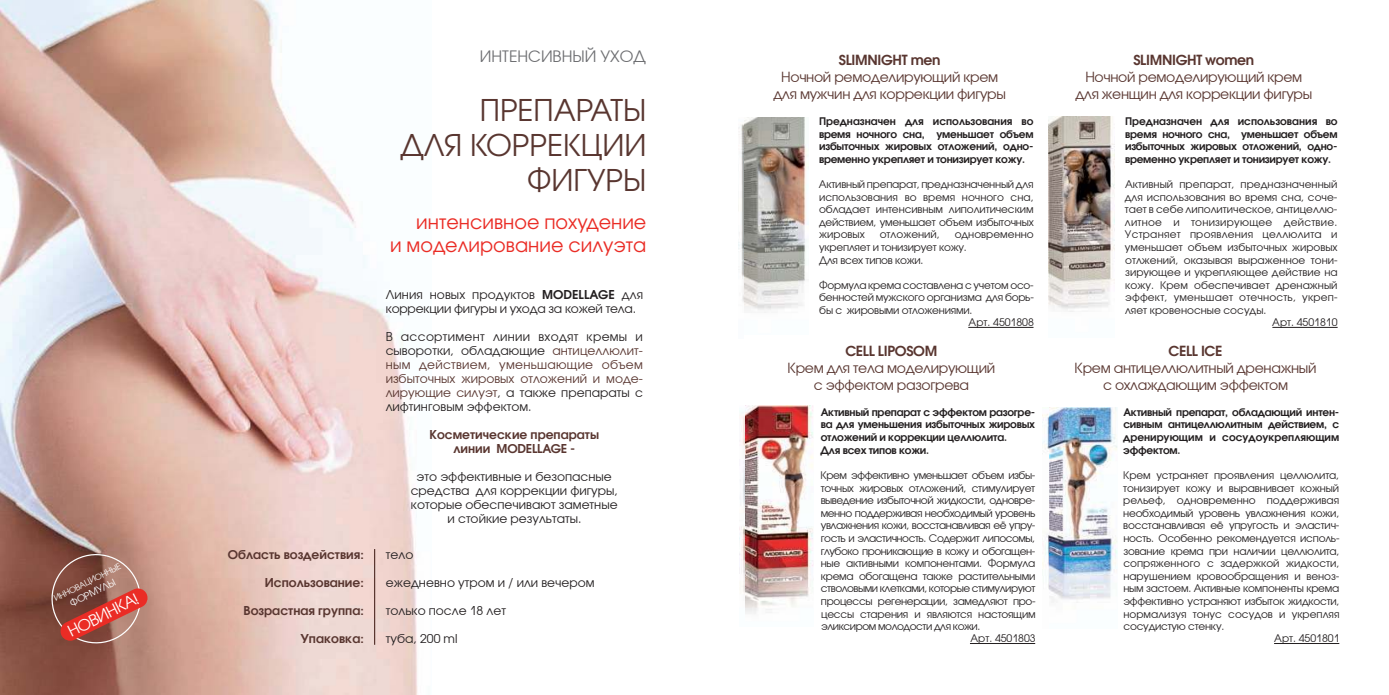
<style>
.page{position:relative;width:1389px;height:695px;background:#fff}
.page>*{position:absolute;margin:0;border:0;box-sizing:border-box;transform-origin:0 0}
.t1{font:29.75px/35px "Avant Garde Gothic C";color:#593630;text-align:right}
.t2{font:19.25px/22.8px "Avant Garde Gothic C";color:#ea2c25;text-align:right}
.t3{font:15.75px "Avant Garde Gothic C";color:#6d6e71}
.t4{font:15.75px "Avant Garde Gothic C";color:#fff}
.t5{font:14px/16.8px "Avant Garde Gothic C";letter-spacing:-.02em;color:#593630;text-align:center}
.t6{font:600 14px "Avant Garde Gothic C";letter-spacing:-.025em;color:#593630}
.t7{font:12.25px/14px "Avant Garde Gothic C";color:#231f20}
.t8{font:12.25px/14px "Avant Garde Gothic C";color:#593630;text-align:justify}
.t9{font:600 12.25px/14px "Avant Garde Gothic C";color:#593630;text-align:center}
.t10{font:10.5px/12.6px "Avant Garde Gothic C";letter-spacing:-.02em;color:#231f20;text-align:justify}
.t11{font:600 10.5px/12.6px "Avant Garde Gothic C";letter-spacing:-.025em;color:#231f20;text-align:justify}
.t12{font:10.5px "Avant Garde Gothic C";letter-spacing:-.045em;color:#231f20}
.t13{font:10.5px "Avant Garde Gothic C";color:#231f20}
.t14{font:10.5px "Avant Garde Gothic C";letter-spacing:.005em;color:#231f20}
.t15{font:10.5px "Avant Garde Gothic C";letter-spacing:.02em;color:#231f20}
.t16{font:10.5px "Avant Garde Gothic C";letter-spacing:.015em;color:#231f20}
.t17{font:9.62px "Avant Garde Gothic C";color:#fff}
.t18{font:8.22px "Avant Garde Gothic C";color:#fff}
.s1{font-weight:600}
.s2{color:#231f20}
</style>
<div class="page">
<img style="left:0;top:0;width:418px;height:694px">
<hr style="left:374px;top:549px;width:1px;height:95px;background:#593630">
<hr style="left:968px;top:327px;width:66px;height:1px;background:#231f20">
<hr style="left:1272px;top:327px;width:66px;height:1px;background:#231f20">
<img style="left:738px;top:118px;width:69px;height:195px">
<img style="left:1048px;top:117px;width:67px;height:195px">
<hr style="left:970px;top:643px;width:65px;height:1px;background:#231f20">
<hr style="left:1274px;top:643px;width:65px;height:1px;background:#231f20">
<img style="left:740px;top:405px;width:73px;height:209px">
<img style="left:1043px;top:407px;width:75px;height:196px">
<svg style="left:45px;top:547px;width:104px;height:102px;background:#a1594d"></svg>
<p class="t18" style="left:52px;top:594px;width:75px;rotate:-26deg">ИННОВАЦИОННЫЕ</p>
<p class="t17" style="left:68px;top:598px;width:51px;rotate:-26deg">ФОРМУЛЫ</p>
<h3 class="t4" style="left:65px;top:624px;width:79px;rotate:-27deg">НОВИНКА!</h3>
<p class="t9" style="left:228px;top:548px;width:137px">Область воздействия:</p>
<p class="t9" style="left:265px;top:576px;width:100px">Использование:</p>
<p class="t9" style="left:244px;top:604px;width:122px">Возрастная группа:</p>
<p class="t9" style="left:300px;top:632px;width:65px">Упаковка:</p>
<h3 class="t3" style="left:480px;top:47px;width:167px">ИНТЕНСИВНЫЙ УХОД</h3>
<h1 class="t1" style="left:401px;top:92px;width:247px">ПРЕПАРАТЫ<br>ДЛЯ КОРРЕКЦИИ<br>ФИГУРЫ</h1>
<h2 class="t2" style="left:390px;top:211px;width:258px">интенсивное похудение<br>и моделирование силуэта</h2>
<p class="t7" style="left:386px;top:287px;width:259px">Линия новых продуктов <span class="s1">MODELLAGE</span> для коррекции фигуры и ухода за кожей тела.</p>
<p class="t8" style="left:386px;top:329px;width:259px"><span class="s2">В ассортимент линии входят кремы и сыворотки, обладающие</span> антицеллюлит&shy;ным действием, уменьшающие объем избыточных жировых отложений и моде&shy;лирующие силуэт<span class="s2">, а также препараты с лифтинговым эффектом.</span></p>
<p class="t9" style="left:429px;top:428px;width:171px">Косметические препараты линии MODELLAGE -</p>
<p class="t7" style="left:411px;top:469px;width:209px;text-align:center">это эффективные и безопасные средства для коррекции фигуры, которые обеспечивают заметные и стойкие результаты.</p>
<p class="t7" style="left:386px;top:547px;width:29px">тело</p>
<p class="t7" style="left:386px;top:575px;width:210px">ежедневно утром и / или вечером</p>
<p class="t7" style="left:386px;top:603px;width:122px">только после 18 лет</p>
<p class="t7" style="left:386px;top:631px;width:73px">туба, 200 ml</p>
<h3 class="t6" style="left:839px;top:54px;width:103px">SLIMNIGHT men</h3>
<h3 class="t5" style="left:774px;top:69px;width:234px">Ночной ремоделирующий крем для мужчин для коррекции фигуры</h3>
<p class="t11" style="left:819px;top:115px;width:216px">Предназначен для использования во время ночного сна, уменьшает объем избыточных жировых отложений, одно&shy;временно укрепляет и тонизирует кожу.</p>
<p class="t10" style="left:819px;top:178px;width:216px">Активный препарат, предназначенный для использования во время ночного сна, обладает интенсивным липолитическим действием, уменьшает объем избыточных жировых</p>
<p class="t13" style="left:880px;top:229px;width:62px">отложений,</p>
<p class="t10" style="left:819px;top:228px;width:216px;text-align:left;text-indent:136px">одновременно укрепляет и тонизирует кожу.<br>Для всех типов кожи.</p>
<p class="t10" style="left:819px;top:279px;width:216px">Формула крема составлена с учетом осо-</p>
<p class="t10" style="left:819px;top:291px;width:216px">бенностей мужского организма для борь-</p>
<p class="t10" style="left:819px;top:304px;width:155px">бы с жировыми отложениями.</p>
<p class="t13" style="left:969px;top:316px;width:67px">Арт. 4501808</p>
<h3 class="t6" style="left:845px;top:345px;width:93px">CELL LIPOSOM</h3>
<h3 class="t5" style="left:788px;top:359px;width:209px">Крем для тела моделирующий с эффектом разогрева</h3>
<p class="t11" style="left:821px;top:406px;width:216px;text-align:left">Активный препарат с эффектом разогре&shy;ва для уменьшения избыточных жировых отложений и коррекции целлюлита.<br>Для всех типов кожи.</p>
<p class="t12" style="left:821px;top:469px;width:216px">Крем эффективно уменьшает объем избы-</p>
<p class="t10" style="left:821px;top:481px;width:216px">точных жировых отложений, стимулирует</p>
<p class="t12" style="left:821px;top:494px;width:216px">выведение избыточной жидкости, одновре-</p>
<p class="t12" style="left:821px;top:507px;width:216px">менно поддерживая необходимый уровень</p>
<p class="t12" style="left:821px;top:519px;width:216px">увлажнения кожи, восстанавливая её упру-</p>
<p class="t12" style="left:821px;top:532px;width:216px">гость и эластичность. Содержит липосомы,</p>
<p class="t12" style="left:821px;top:544px;width:216px">глубоко проникающие в кожу и обогащен-</p>
<p class="t10" style="left:821px;top:557px;width:216px">ные активными компонентами. Формула</p>
<p class="t10" style="left:821px;top:569px;width:216px">крема обогащена также растительными</p>
<p class="t12" style="left:821px;top:582px;width:216px">стволовыми клетками, которые стимулируют</p>
<p class="t10" style="left:821px;top:594px;width:216px">процессы регенерации, замедляют про-</p>
<p class="t10" style="left:821px;top:607px;width:216px">цессы старения и являются настоящим</p>
<p class="t12" style="left:821px;top:620px;width:161px">эликсиром молодости для кожи.</p>
<p class="t13" style="left:970px;top:632px;width:67px">Арт. 4501803</p>
<h3 class="t6" style="left:1133px;top:54px;width:122px">SLIMNIGHT women</h3>
<h3 class="t5" style="left:1075px;top:69px;width:238px">Ночной ремоделирующий крем для женщин для коррекции фигуры</h3>
<p class="t11" style="left:1125px;top:115px;width:214px">Предназначен для использования во время ночного сна, уменьшает объем избыточных жировых отложений, одно&shy;временно укрепляет и тонизирует кожу.</p>
<p class="t14" style="left:1125px;top:178px;width:214px">Активный препарат, предназначенный</p>
<p class="t13" style="left:1125px;top:191px;width:214px">для использования во время сна, соче-</p>
<p class="t13" style="left:1125px;top:203px;width:214px">тает в себе липолитическое, антицеллю-</p>
<p class="t15" style="left:1125px;top:216px;width:214px">литное и тонизирующее действие.</p>
<p class="t15" style="left:1125px;top:229px;width:214px">Устраняет проявления целлюлита и</p>
<p class="t13" style="left:1125px;top:241px;width:214px">уменьшает объем избыточных жировых</p>
<p class="t13" style="left:1125px;top:254px;width:214px">отлжений, оказывая выраженное тони-</p>
<p class="t13" style="left:1125px;top:266px;width:214px">зирующее и укрепляющее действие на</p>
<p class="t14" style="left:1125px;top:279px;width:214px">кожу. Крем обеспечивает дренажный</p>
<p class="t16" style="left:1125px;top:292px;width:214px">эффект, уменьшает отечность, укреп-</p>
<p class="t13" style="left:1125px;top:304px;width:143px">ляет кровеносные сосуды.</p>
<p class="t13" style="left:1272px;top:316px;width:67px">Арт. 4501810</p>
<h3 class="t6" style="left:1168px;top:345px;width:56px">CELL ICE</h3>
<h3 class="t5" style="left:1075px;top:359px;width:243px">Крем антицеллюлитный дренажный с охлаждающим эффектом</h3>
<p class="t11" style="left:1123px;top:406px;width:218px">Активный препарат, обладающий интен&shy;сивным антицеллюлитным действием, с дренирующим и сосудоукрепляющим эффектом.</p>
<p class="t10" style="left:1123px;top:468px;width:218px">Крем устраняет проявления целлюлита, тонизирует кожу и выравнивает кожный рельеф, одновременно поддерживая необходимый уровень увлажнения кожи, восстанавливая её упругость и эластич&shy;ность. Особенно рекомендуется исполь&shy;зование крема при наличии целлюлита, сопряженного с задержкой жидкости, нарушением кровообращения и веноз&shy;ным застоем. Активные компоненты крема эффективно устраняют избыток жидкости, нормализуя тонус сосудов и укрепляя сосудистую стенку.</p>
<p class="t13" style="left:1274px;top:632px;width:67px">Арт. 4501801</p>
</div>
